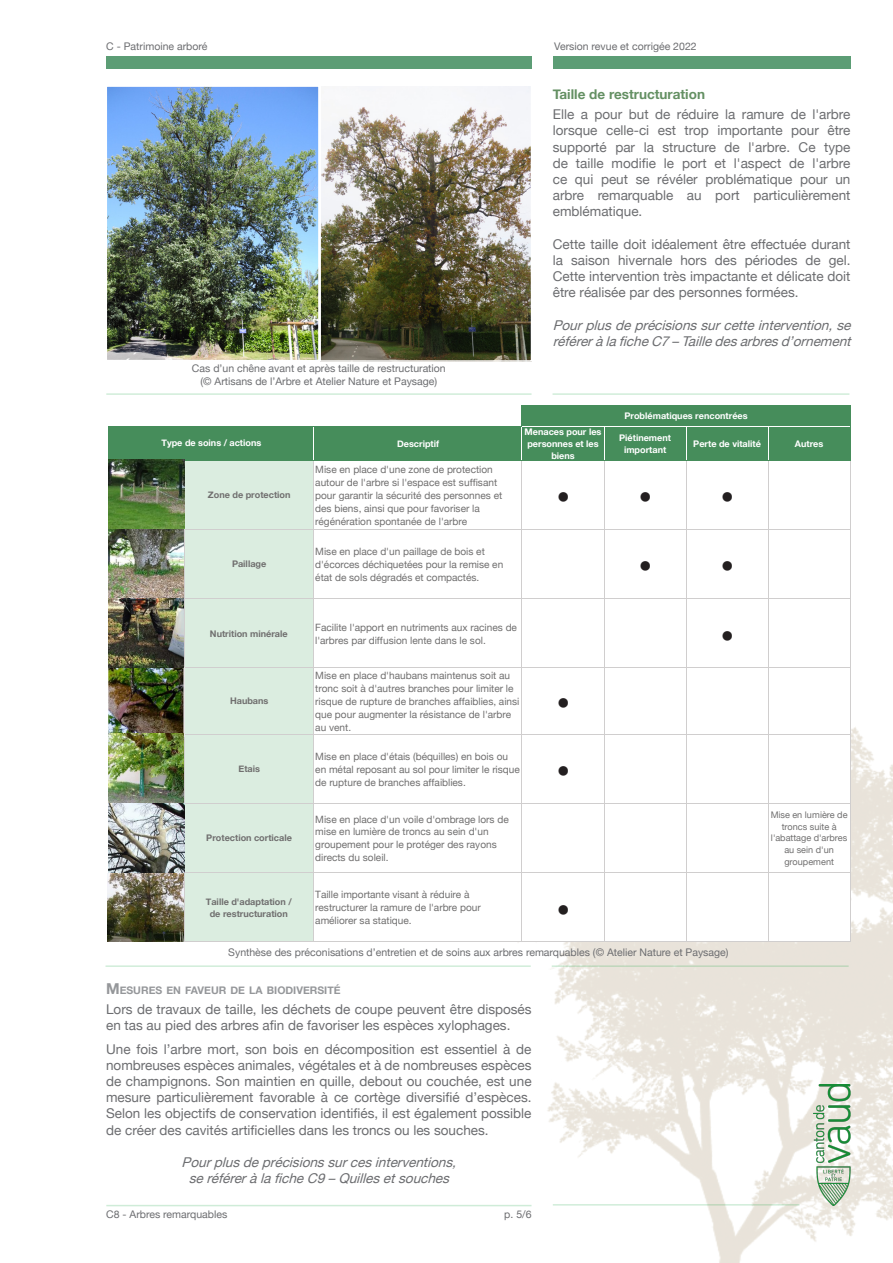
<style>
.page{position:relative;width:893px;height:1263px;background:#fff}
.page>*{position:absolute;margin:0;border:0;box-sizing:border-box;transform-origin:0 0}
.t1{font:21.75px "Times New Roman";color:#231f20}
.Contenu{font:13.5px/16.2px "Helvetica Neue";color:#6c6d70;text-align:justify}
.Contenu-2{font:italic 13.5px/16.2px "Helvetica Neue";color:#6c6d70}
.Titres_3_-_Vert{font:700 13.5px "Helvetica Neue";color:#649063}
.Légende{font:10.5px "Helvetica Neue";color:#6c6d70}
.Titre_2_-_Gris{font:700 10.5px "Helvetica Neue";color:#95979a}
.t2{font:10.05px/12.9px "Helvetica Neue";color:#706f6f}
.t3{font:700 9.15px/12px "Helvetica Neue";color:#fff;text-align:center}
.t4{font:700 9.15px/11.9px "Helvetica Neue";color:#706f6f;text-align:center}
.t5{font:9.15px/11.7px "Helvetica Neue";color:#706f6f;text-align:center}
.s1{font-size:15px}
</style>
<div class="page">
<img style="left:503px;top:727px;width:390px;height:536px">
<hr style="left:106px;top:1205px;width:425px;height:1px;background:#0ea139">
<hr style="left:553px;top:1204px;width:246px;height:1px;background:#0ea139">
<div style="left:553px;top:56px;width:297px;height:13px;background:#5c9d75"></div>
<div style="left:106px;top:56px;width:425px;height:13px;background:#5c9d75"></div>
<img style="left:813px;top:1084px;width:37px;height:121px">
<img style="left:109px;top:88px;width:420px;height:271px">
<div style="left:106px;top:85px;width:214px;height:276px;border:2px solid #fff"></div>
<hr style="left:106px;top:393px;width:425px;height:2px;background:#0ea139">
<hr style="left:552px;top:393px;width:297px;height:2px;background:#0ea139">
<hr style="left:106px;top:965px;width:425px;height:2px;background:#0ea139">
<hr style="left:552px;top:965px;width:297px;height:2px;background:#0ea139">
<div style="left:319px;top:85px;width:213px;height:277px;border:2px solid #fff"></div>
<div style="left:522px;top:405px;width:328px;height:22px;background:#468d5b"></div>
<div style="left:109px;top:426px;width:741px;height:34px;background:#468d5b"></div>
<div style="left:184px;top:460px;width:129px;height:69px;background:#dbede0"></div>
<div style="left:184px;top:529px;width:129px;height:70px;background:#dbede0"></div>
<div style="left:184px;top:599px;width:129px;height:69px;background:#dbede0"></div>
<div style="left:184px;top:668px;width:129px;height:66px;background:#dbede0"></div>
<div style="left:313px;top:668px;width:537px;height:66px;background:#fff"></div>
<div style="left:184px;top:734px;width:129px;height:69px;background:#dbede0"></div>
<div style="left:313px;top:734px;width:537px;height:69px;background:#fff"></div>
<div style="left:184px;top:803px;width:129px;height:70px;background:#dbede0"></div>
<div style="left:313px;top:803px;width:537px;height:70px;background:#fff"></div>
<div style="left:184px;top:873px;width:129px;height:69px;background:#dbede0"></div>
<div style="left:313px;top:873px;width:537px;height:69px;background:#fff"></div>
<hr style="left:108px;top:426px;width:1px;height:34px;background:#468d5b">
<hr style="left:313px;top:427px;width:1px;height:33px;background:#fff">
<hr style="left:522px;top:427px;width:1px;height:33px;background:#fff">
<hr style="left:604px;top:427px;width:1px;height:33px;background:#fff">
<hr style="left:686px;top:427px;width:1px;height:33px;background:#fff">
<hr style="left:768px;top:427px;width:1px;height:33px;background:#fff">
<hr style="left:850px;top:406px;width:1px;height:54px;background:#468d5b">
<hr style="left:522px;top:460px;width:1px;height:482px;background:#d0cece">
<hr style="left:850px;top:460px;width:1px;height:482px;background:#d0cece">
<hr style="left:108px;top:460px;width:1px;height:482px;background:#d0cece">
<hr style="left:313px;top:460px;width:1px;height:482px;background:#d0cece">
<hr style="left:604px;top:460px;width:1px;height:482px;background:#d0cece">
<hr style="left:686px;top:460px;width:1px;height:482px;background:#d0cece">
<hr style="left:768px;top:460px;width:1px;height:482px;background:#d0cece">
<hr style="left:184px;top:460px;width:1px;height:482px;background:#d0cece">
<hr style="left:522px;top:426px;width:328px;height:1px;background:#fff">
<hr style="left:109px;top:460px;width:741px;height:1px;background:#468d5b">
<hr style="left:109px;top:529px;width:741px;height:1px;background:#d0cece">
<hr style="left:109px;top:598px;width:741px;height:1px;background:#d0cece">
<hr style="left:109px;top:667px;width:741px;height:1px;background:#d0cece">
<hr style="left:109px;top:733px;width:741px;height:1px;background:#d0cece">
<hr style="left:109px;top:803px;width:741px;height:1px;background:#d0cece">
<hr style="left:109px;top:872px;width:741px;height:1px;background:#d0cece">
<hr style="left:109px;top:941px;width:741px;height:1px;background:#d0cece">
<img style="left:108px;top:460px;width:76px;height:273px">
<div style="left:107px;top:667px;width:77px;height:70px;border:1px solid #fff"></div>
<img style="left:108px;top:733px;width:76px;height:208px">
<p class="Légende" style="left:106px;top:40px;width:103px">C - Patrimoine arboré</p>
<p class="Légende" style="left:554px;top:40px;width:144px">Version revue et corrigée 2022</p>
<p class="Légende" style="left:192px;top:362px;width:255px">Cas d’un chêne avant et après taille de restructuration</p>
<p class="Légende" style="left:201px;top:375px;width:238px">(© Artisans de l’Arbre et Atelier Nature et Paysage)</p>
<p class="Titres_3_-_Vert" style="left:553px;top:86px;width:154px">Taille de restructuration</p>
<p class="Contenu" style="left:553px;top:106px;width:299px">Elle a pour but de réduire la ramure de l'arbre lorsque celle-ci est trop importante pour être supporté par la structure de l'arbre. Ce type de taille modifie le port et l'aspect de l'arbre ce qui peut se révéler problématique pour un arbre remarquable au port particulièrement emblématique.</p>
<p class="Contenu" style="left:553px;top:236px;width:299px">Cette taille doit idéalement être effectuée durant la saison hivernale hors des périodes de gel.<br>Cette intervention très impactante et délicate doit être réalisée par des personnes formées.</p>
<p class="Contenu-2" style="left:553px;top:317px;width:303px">Pourplusdeprécisionssurcetteintervention,se référeràlaficheC7–Tailledesarbresd’ornement</p>
<p class="t3" style="left:624px;top:409px;width:125px">Problématiques rencontrées</p>
<p class="t3" style="left:162px;top:437px;width:101px">Type de soins / actions</p>
<p class="t4" style="left:208px;top:489px;width:84px">Zone de protection</p>
<p class="t4" style="left:232px;top:558px;width:36px">Paillage</p>
<p class="t3" style="left:397px;top:437px;width:44px">Descriptif</p>
<p class="t3" style="left:525px;top:425px;width:78px">Menaces pour les personnes et les biens</p>
<p class="t3" style="left:619px;top:431px;width:53px">Piétinement important</p>
<p class="t3" style="left:693px;top:437px;width:69px">Perte de vitalité</p>
<p class="t3" style="left:795px;top:437px;width:30px">Autres</p>
<p class="t2" style="left:315px;top:463px;width:188px">Mise en place d'une zone de protection autour de l'arbre si l'espace est suffisant pour garantir la sécurité des personnes et des biens, ainsi que pour favoriser la régénération spontanée de l'arbre</p>
<p class="t2" style="left:315px;top:545px;width:190px">Mise en place d'un paillage de bois et d'écorces déchiquetées pour la remise en état de sols dégradés et compactés.</p>
<p class="t1" style="left:557px;top:480px;width:15px">●</p>
<p class="t1" style="left:639px;top:480px;width:15px">●</p>
<p class="t1" style="left:721px;top:480px;width:15px">●</p>
<p class="t1" style="left:639px;top:550px;width:15px">●</p>
<p class="t1" style="left:721px;top:550px;width:15px">●</p>
<p class="t4" style="left:210px;top:627px;width:79px">Nutrition minérale</p>
<p class="t2" style="left:315px;top:621px;width:203px">Facilite l'apport en nutriments aux racines de l'arbres par diffusion lente dans le sol.</p>
<p class="t1" style="left:721px;top:619px;width:15px">●</p>
<p class="t4" style="left:230px;top:695px;width:40px">Haubans</p>
<p class="t4" style="left:238px;top:763px;width:23px">Etais</p>
<p class="t4" style="left:206px;top:832px;width:87px">Protection corticale</p>
<p class="t2" style="left:315px;top:669px;width:206px">Mise en place d'haubans maintenus soit au tronc soit à d'autres branches pour limiter le risque de rupture de branches affaiblies, ainsi que pour augmenter la résistance de l'arbre au vent.</p>
<p class="t2" style="left:315px;top:749px;width:206px">Mise en place d'étais (béquilles) en bois ou en métal reposant au sol pour limiter le risque de rupture de branches affaiblies.</p>
<p class="t1" style="left:557px;top:687px;width:15px">●</p>
<p class="t1" style="left:557px;top:754px;width:15px">●</p>
<p class="t2" style="left:315px;top:812px;width:195px">Mise en place d'un voile d'ombrage lors de mise en lumière de troncs au sein d'un groupement pour le protéger des rayons directs du soleil.</p>
<p class="t5" style="left:771px;top:809px;width:78px">Mise en lumière de troncs suite à l'abattage d'arbres au sein d'un groupement</p>
<p class="t4" style="left:206px;top:895px;width:87px">Taille d'adaptation / de restructuration</p>
<p class="t2" style="left:315px;top:888px;width:167px">Taille importante visant à réduire à restructurer la ramure de l'arbre pour améliorer sa statique.</p>
<p class="t1" style="left:557px;top:893px;width:15px">●</p>
<p class="Légende" style="left:228px;top:946px;width:502px">Synthèse des préconisations d’entretien et de soins aux arbres remarquables (© Atelier Nature et Paysage)</p>
<p class="Titre_2_-_Gris" style="left:106px;top:983px;width:236px"><span class="s1">M</span>ESURES EN FAVEUR DE LA BIODIVERSITÉ</p>
<p class="Contenu" style="left:106px;top:1001px;width:427px">Lors de travaux de taille, les déchets de coupe peuvent être disposés en tas au pied des arbres afin de favoriser les espèces xylophages.</p>
<p class="Contenu" style="left:106px;top:1040px;width:427px">Une fois l’arbre mort, son bois en décomposition est essentiel à de nombreuses espèces animales, végétales et à de nombreuses espèces de champignons. Son maintien en quille, debout ou couchée, est une mesure particulièrement favorable à ce cortège diversifié d’espèces.<br>Selon les objectifs de conservation identifiés, il est également possible de créer des cavités artificielles dans les troncs ou les souches.</p>
<p class="Contenu-2" style="left:182px;top:1154px;width:280px">Pourplusdeprécisionssurcesinterventions,</p>
<p class="Contenu-2" style="left:189px;top:1170px;width:266px">seréféreràlaficheC9–Quillesetsouches</p>
<p class="Légende" style="left:106px;top:1208px;width:122px">C8 - Arbres remarquables</p>
<p class="Légende" style="left:504px;top:1208px;width:29px">p. 5/6</p>
</div>
